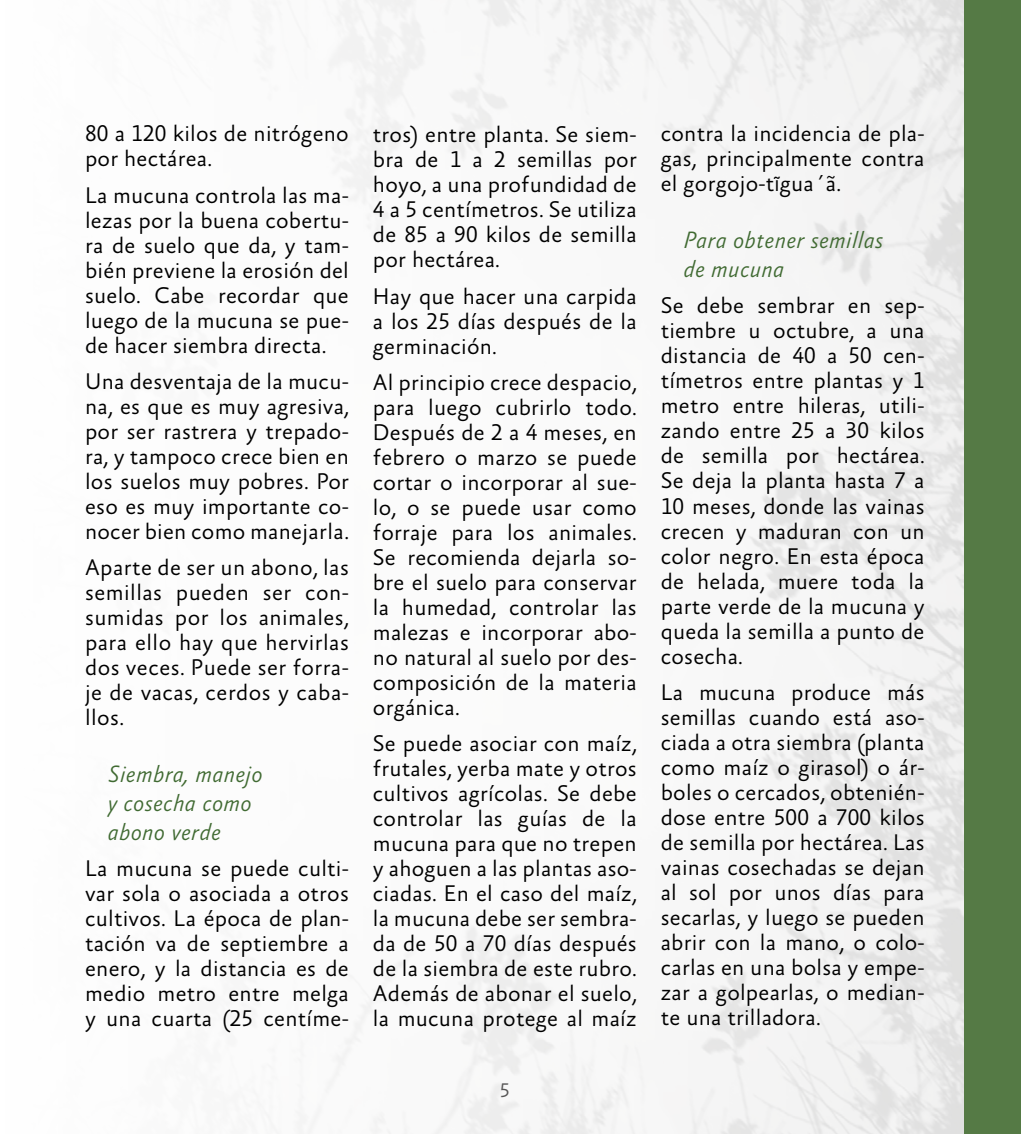
<style>
.page{position:relative;width:1021px;height:1134px;background:#fff}
.page>*{position:absolute;margin:0;border:0;box-sizing:border-box;transform-origin:0 0}
.t1{font:italic 300 24px/28.8px "Absara Sans TF";letter-spacing:.01em;color:#406a32}
.t2{font:300 23px/25px "Absara Sans TF";letter-spacing:.01em;color:#000;text-align:justify}
.t3{font:300 20px "Absara Sans TF";color:#575656}
.s1{font-family:"Arial Narrow";font-weight:400;font-size:20.8px}
</style>
<div class="page">
<div style="left:964px;top:0;width:56px;height:1134px;background:#557a45"></div>
<p class="t2" style="left:85px;top:122px;width:265px">80 a 120 kilos de nitrógeno por hectárea.</p>
<p class="t2" style="left:85px;top:183px;width:265px">La mucuna controla las ma&shy;lezas por la buena cobertu&shy;ra de suelo que da, y tam&shy;bién previene la erosión del suelo. Cabe recordar que luego de la mucuna se pue&shy;de hacer siembra directa.</p>
<p class="t2" style="left:85px;top:370px;width:265px">Una desventaja de la mucu&shy;na, es que es muy agresiva, por ser rastrera y trepado&shy;ra, y tampoco crece bien en los suelos muy pobres. Por eso es muy importante co&shy;nocer bien como manejarla.</p>
<p class="t2" style="left:85px;top:556px;width:265px">Aparte de ser un abono, las semillas pueden ser con&shy;sumidas por los animales, para ello hay que hervirlas dos veces. Puede ser forra&shy;je de vacas, cerdos y caba&shy;llos.</p>
<p class="t1" style="left:108px;top:761px;width:156px">Siembra, manejo y cosecha como abono verde</p>
<p class="t2" style="left:85px;top:857px;width:265px">La mucuna se puede culti&shy;var sola o asociada a otros cultivos. La época de plan&shy;tación va de septiembre a enero, y la distancia es de medio metro entre melga y una cuarta (25 centíme-</p>
<p class="t2" style="left:373px;top:123px;width:265px">tros) entre planta. Se siem&shy;bra de 1 a 2 semillas por hoyo, a una profundidad de 4 a 5 centímetros. Se utiliza de 85 a 90 kilos de semilla por hectárea.</p>
<p class="t2" style="left:373px;top:285px;width:265px">Hay que hacer una carpida a los 25 días después de la germinación.</p>
<p class="t2" style="left:373px;top:371px;width:265px">Al principio crece despacio, para luego cubrirlo todo.<br>Después de 2 a 4 meses, en febrero o marzo se puede cortar o incorporar al sue&shy;lo, o se puede usar como forraje para los animales.<br>Se recomienda dejarla so&shy;bre el suelo para conservar la humedad, controlar las malezas e incorporar abo&shy;no natural al suelo por des&shy;composición de la materia orgánica.</p>
<p class="t2" style="left:373px;top:732px;width:265px">Se puede asociar con maíz, frutales, yerba mate y otros cultivos agrícolas. Se debe controlar las guías de la mucuna para que no trepen y ahoguen a las plantas aso&shy;ciadas. En el caso del maíz, la mucuna debe ser sembra&shy;da de 50 a 70 días después de la siembra de este rubro.<br>Además de abonar el suelo, la mucuna protege al maíz</p>
<p class="t3" style="left:500px;top:1080px;width:12px">5</p>
<p class="t2" style="left:660px;top:122px;width:265px">contra la incidencia de pla&shy;gas, principalmente contra el gorgojo-t<span class="s1">ĩ</span>gua´ã.</p>
<p class="t1" style="left:683px;top:227px;width:201px">Para obtener semillas de mucuna</p>
<p class="t2" style="left:660px;top:294px;width:265px">Se debe sembrar en sep&shy;tiembre u octubre, a una distancia de 40 a 50 cen&shy;tímetros entre plantas y 1 metro entre hileras, utili&shy;zando entre 25 a 30 kilos de semilla por hectárea.<br>Se deja la planta hasta 7 a 10 meses, donde las vainas crecen y maduran con un color negro. En esta época de helada, muere toda la parte verde de la mucuna y queda la semilla a punto de cosecha.</p>
<p class="t2" style="left:660px;top:681px;width:265px">La mucuna produce más semillas cuando está aso&shy;ciada a otra siembra (planta como maíz o girasol) o ár&shy;boles o cercados, obtenién&shy;dose entre 500 a 700 kilos de semilla por hectárea. Las vainas cosechadas se dejan al sol por unos días para secarlas, y luego se pueden abrir con la mano, o colo&shy;carlas en una bolsa y empe&shy;zar a golpearlas, o median&shy;te una trilladora.</p>
</div>
